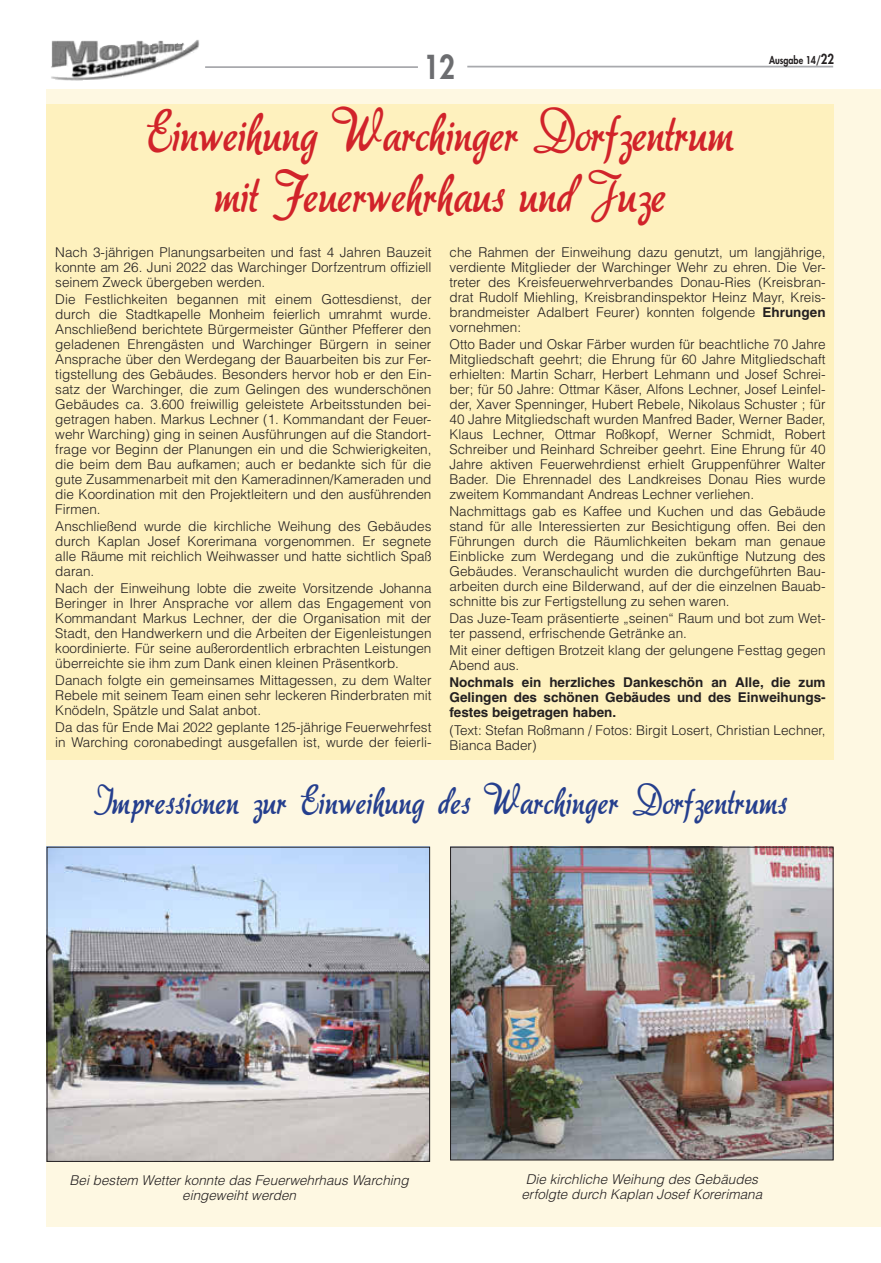
<style>
.page{position:relative;width:881px;height:1263px;background:#fff}
.page>*{position:absolute;margin:0;border:0;box-sizing:border-box;transform-origin:0 0}
.t1{font:51px/61.2px "aka Dora";color:#d1232a;text-align:center;scale:.9 1}
.t2{font:36px "aka Dora";letter-spacing:.01em;color:#253f8e;scale:.9 1}
.t3{font:800 32.1px "Futura LT";color:#6c6d70;scale:.85 1}
.t4{font:300 13.5px/15px "Helvetica LT";color:#231f20;text-align:justify}
.t5{font:italic 300 13.5px/15px "Helvetica LT";color:#231f20;text-align:center}
.t6{font:700 13.5px/15px "Helvetica LT";color:#231f20;text-align:justify}
.t7{font:800 10.5px "Futura LT";color:#231f20;scale:.85 1}
.s1{font-size:13.5px}
.s2{font-weight:700}
</style>
<div class="page">
<img style="left:51px;top:40px;width:148px;height:41px">
<hr style="left:205px;top:66px;width:213px;height:2px;background:#a8a9ad">
<hr style="left:467px;top:66px;width:365px;height:1px;background:#a8a9ad">
<div style="left:47px;top:89px;width:833px;height:1138px;background:#fef8e2"></div>
<div style="left:47px;top:104px;width:786px;height:655px;background:#fef1be"></div>
<img style="left:49px;top:849px;width:378px;height:310px">
<img style="left:452px;top:849px;width:379px;height:309px">
<div style="left:450px;top:847px;width:383px;height:313px;border:1px solid #231f20"></div>
<h3 class="t3" style="left:423px;top:46px;width:39px">12</h3>
<p class="t7" style="left:768px;top:53px;width:78px">Ausgabe 14/<span class="s1">22</span></p>
<h1 class="t1" style="left:147px;top:101px;width:654px">Einweihung Warchinger Dorfzentrum mit Feuerwehrhaus und Juze</h1>
<p class="t4" style="left:55px;top:244px;width:377px">Nach 3-jährigen Planungsarbeiten und fast 4 Jahren Bauzeit konnte am 26. Juni 2022 das Warchinger Dorfzentrum offiziell seinem Zweck übergeben werden.</p>
<p class="t4" style="left:55px;top:291px;width:377px;text-align:left">Die Festlichkeiten begannen mit einem Gottesdienst, der durch die Stadtkapelle Monheim feierlich umrahmt wurde.<br>Anschließend berichtete Bürgermeister Günther Pfefferer den geladenen Ehrengästen und Warchinger Bürgern in seiner Ansprache über den Werdegang der Bauarbeiten bis zur Fer&shy;tigstellung des Gebäudes. Besonders hervor hob er den Ein&shy;satz der Warchinger, die zum Gelingen des wunderschönen Gebäudes ca. 3.600 freiwillig geleistete Arbeitsstunden bei&shy;getragen haben. Markus Lechner (1. Kommandant der Feuer&shy;wehr Warching) ging in seinen Ausführungen auf die Standort&shy;frage vor Beginn der Planungen ein und die Schwierigkeiten, die beim dem Bau aufkamen; auch er bedankte sich für die gute Zusammenarbeit mit den Kameradinnen/Kameraden und die Koordination mit den Projektleitern und den ausführenden Firmen.</p>
<p class="t4" style="left:55px;top:518px;width:377px">Anschließend wurde die kirchliche Weihung des Gebäudes durch Kaplan Josef Korerimana vorgenommen. Er segnete alle Räume mit reichlich Weihwasser und hatte sichtlich Spaß daran.</p>
<p class="t4" style="left:55px;top:581px;width:377px">Nach der Einweihung lobte die zweite Vorsitzende Johanna Beringer in Ihrer Ansprache vor allem das Engagement von Kommandant Markus Lechner, der die Organisation mit der Stadt, den Handwerkern und die Arbeiten der Eigenleistungen koordinierte. Für seine außerordentlich erbrachten Leistungen überreichte sie ihm zum Dank einen kleinen Präsentkorb.</p>
<p class="t4" style="left:55px;top:673px;width:377px">Danach folgte ein gemeinsames Mittagessen, zu dem Walter Rebele mit seinem Team einen sehr leckeren Rinderbraten mit Knödeln, Spätzle und Salat anbot.</p>
<p class="t4" style="left:55px;top:720px;width:377px">Da das für Ende Mai 2022 geplante 125-jährige Feuerwehrfest in Warching coronabedingt ausgefallen ist, wurde der feierli-</p>
<p class="t4" style="left:449px;top:244px;width:377px">che Rahmen der Einweihung dazu genutzt, um langjährige, verdiente Mitglieder der Warchinger Wehr zu ehren. Die Ver&shy;treter des Kreisfeuerwehrverbandes Donau-Ries (Kreisbran&shy;drat Rudolf Miehling, Kreisbrandinspektor Heinz Mayr, Kreis&shy;brandmeister Adalbert Feurer) konnten folgende <span class="s2">Ehrungen </span>vornehmen:</p>
<p class="t4" style="left:449px;top:336px;width:377px">Otto Bader und Oskar Färber wurden für beachtliche 70 Jahre Mitgliedschaft geehrt; die Ehrung für 60 Jahre Mitgliedschaft erhielten: Martin Scharr, Herbert Lehmann und Josef Schrei&shy;ber; für 50 Jahre: Ottmar Käser, Alfons Lechner, Josef Leinfel&shy;der, Xaver Spenninger, Hubert Rebele, Nikolaus Schuster ; für 40 Jahre Mitgliedschaft wurden Manfred Bader, Werner Bader, Klaus Lechner, Ottmar Roßkopf, Werner Schmidt, Robert Schreiber und Reinhard Schreiber geehrt. Eine Ehrung für 40<br>Jahre aktiven Feuerwehrdienst erhielt Gruppenführer Walter Bader. Die Ehrennadel des Landkreises Donau Ries wurde zweitem Kommandant Andreas Lechner verliehen.</p>
<p class="t4" style="left:449px;top:503px;width:377px">Nachmittags gab es Kaffee und Kuchen und das Gebäude stand für alle Interessierten zur Besichtigung offen. Bei den Führungen durch die Räumlichkeiten bekam man genaue Einblicke zum Werdegang und die zukünftige Nutzung des Gebäudes. Veranschaulicht wurden die durchgeführten Bau&shy;arbeiten durch eine Bilderwand, auf der die einzelnen Bauab&shy;schnitte bis zur Fertigstellung zu sehen waren.</p>
<p class="t4" style="left:449px;top:611px;width:377px">Das Juze-Team präsentierte „seinen“ Raum und bot zum Wet&shy;ter passend, erfrischende Getränke an.</p>
<p class="t4" style="left:449px;top:643px;width:377px">Mit einer deftigen Brotzeit klang der gelungene Festtag gegen<br>Abend aus.</p>
<p class="t6" style="left:449px;top:675px;width:377px">Nochmals ein herzliches Dankeschön an Alle, die zum Gelingen des schönen Gebäudes und des Einweihungs&shy;festes beigetragen haben.</p>
<p class="t4" style="left:449px;top:722px;width:377px">(Text: Stefan Roßmann / Fotos: Birgit Losert, Christian Lechner,<br>Bianca Bader)</p>
<h2 class="t2" style="left:94px;top:776px;width:771px">Impressionen zur Einweihung des Warchinger Dorfzentrums</h2>
<p class="t5" style="left:69px;top:1173px;width:340px">Bei bestem Wetter konnte das Feuerwehrhaus Warching eingeweiht werden</p>
<p class="t5" style="left:521px;top:1171px;width:242px">Die kirchliche Weihung des Gebäudes erfolgte durch Kaplan Josef Korerimana</p>
</div>
